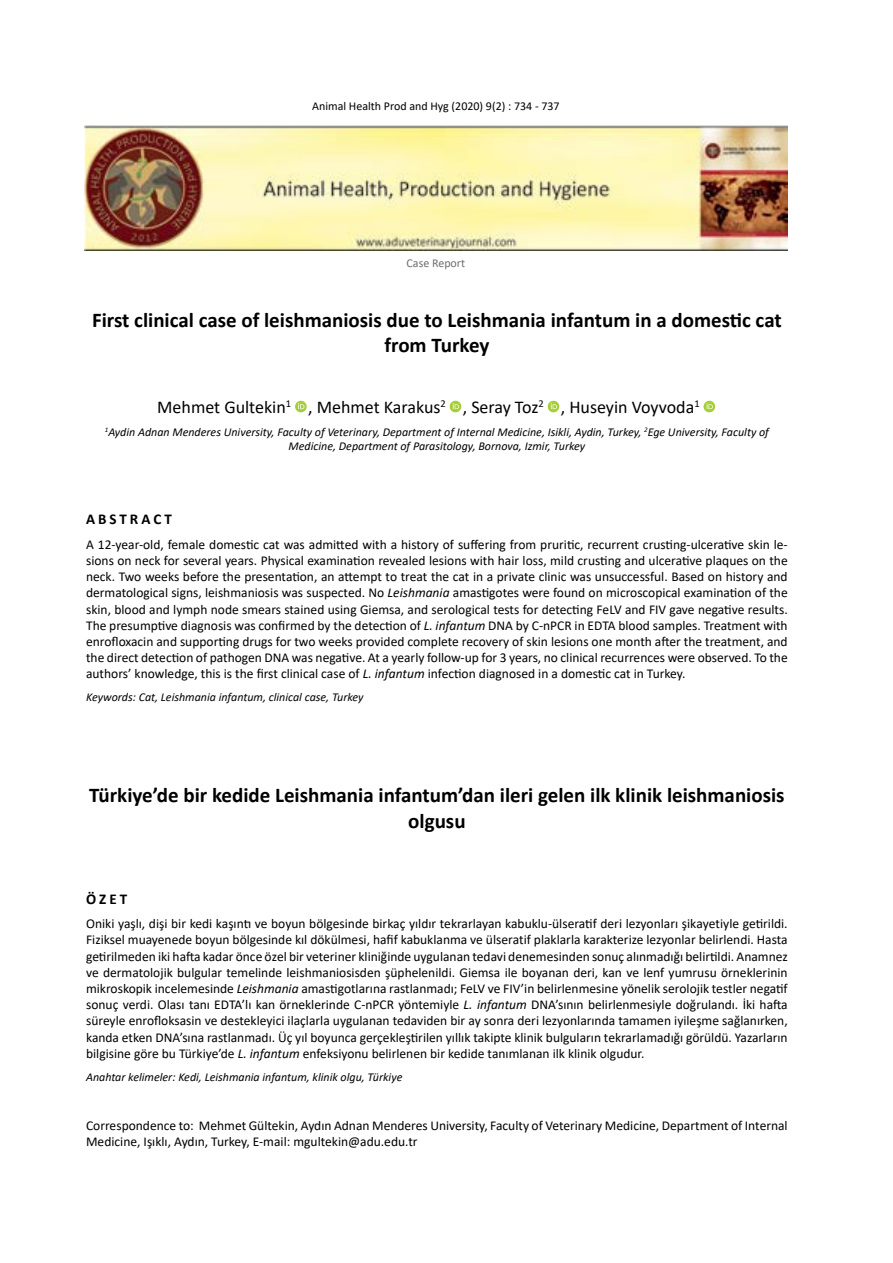
<style>
.page{position:relative;width:893px;height:1263px;background:#fff}
.page>*{position:absolute;margin:0;border:0;box-sizing:border-box;transform-origin:0 0}
.t1{font:700 21px/25.2px "Calibri";color:#000;text-align:center}
.t2{font:18px "Calibri";color:#000}
.t3{font:700 15px "Calibri";letter-spacing:.2em;color:#000}
.t4{font:13.5px/16.2px "Calibri";color:#000;text-align:justify}
.t5{font:italic 12px/14.4px "Calibri";color:#000;text-align:center}
.t6{font:12px "Calibri";color:#000}
.t7{font:12px "Calibri";color:#6d6e71}
.s1{font-style:italic}
</style>
<div class="page">
<svg style="left:295px;top:401px;width:12px;height:11px"></svg>
<svg style="left:450px;top:401px;width:11px;height:11px"></svg>
<svg style="left:548px;top:401px;width:11px;height:11px"></svg>
<svg style="left:703px;top:401px;width:12px;height:11px"></svg>
<img style="left:84px;top:126px;width:703px;height:124px">
<p class="t6" style="left:312px;top:98px;width:249px">Animal Health Prod and Hyg (2020) 9(2) : 734 - 737</p>
<p class="t7" style="left:407px;top:255px;width:60px">Case Report</p>
<h1 class="t1" style="left:92px;top:307px;width:691px">First clinical case of leishmaniosis due to Leishmania infantum in a domestic cat from Turkey</h1>
<h2 class="t2" style="left:157px;top:394px;width:544px">Mehmet Gultekin<sup>1</sup> , Mehmet Karakus<sup>2</sup> , Seray Toz<sup>2</sup> , Huseyin Voyvoda<sup>1</sup></h2>
<p class="t5" style="left:105px;top:424px;width:666px"><sup>1</sup>Aydin Adnan Menderes University, Faculty of Veterinary, Department of Internal Medicine, Isikli, Aydin, Turkey, <sup>2</sup>Ege University, Faculty of<br>Medicine, Department of Parasitology, Bornova, Izmir, Turkey</p>
<p class="t3" style="left:86px;top:508px;width:87px">ABSTRACT</p>
<p class="t4" style="left:86px;top:536px;width:703px">A 12-year-old, female domestic cat was admitted with a history of suffering from pruritic, recurrent crusting-ulcerative skin le&shy;sions on neck for several years. Physical examination revealed lesions with hair loss, mild crusting and ulcerative plaques on the neck. Two weeks before the presentation, an attempt to treat the cat in a private clinic was unsuccessful. Based on history and dermatological signs, leishmaniosis was suspected. No <span class="s1">Leishmania</span> amastigotes were found on microscopical examination of the skin, blood and lymph node smears stained using Giemsa, and serological tests for detecting FeLV and FIV gave negative results.<br>The presumptive diagnosis was confirmed by the detection of <span class="s1">L. infantum</span> DNA by C-nPCR in EDTA blood samples. Treatment with enrofloxacin and supporting drugs for two weeks provided complete recovery of skin lesions one month after the treatment, and the direct detection of pathogen DNA was negative. At a yearly follow-up for 3 years, no clinical recurrences were observed. To the authors’ knowledge, this is the first clinical case of <span class="s1">L. infantum</span> infection diagnosed in a domestic cat in Turkey.</p>
<p class="t5" style="left:86px;top:689px;width:279px">Keywords: Cat, Leishmania infantum, clinical case, Turkey</p>
<h1 class="t1" style="left:89px;top:782px;width:697px">Türkiye’de bir kedide Leishmania infantum’dan ileri gelen ilk klinik leishmaniosis olgusu</h1>
<p class="t3" style="left:86px;top:888px;width:43px">ÖZET</p>
<p class="t4" style="left:86px;top:915px;width:703px">Oniki yaşlı, dişi bir kedi kaşıntı ve boyun bölgesinde birkaç yıldır tekrarlayan kabuklu-ülseratif deri lezyonları şikayetiyle getirildi.<br>Fiziksel muayenede boyun bölgesinde kıl dökülmesi, hafif kabuklanma ve ülseratif plaklarla karakterize lezyonlar belirlendi. Hasta getirilmeden iki hafta kadar önce özel bir veteriner kliniğinde uygulanan tedavi denemesinden sonuç alınmadığı belirtildi. Anamnez ve dermatolojik bulgular temelinde leishmaniosisden şüphelenildi. Giemsa ile boyanan deri, kan ve lenf yumrusu örneklerinin mikroskopik incelemesinde <span class="s1">Leishmania</span> amastigotlarına rastlanmadı; FeLV ve FIV’in belirlenmesine yönelik serolojik testler negatif sonuç verdi. Olası tanı EDTA’lı kan örneklerinde C-nPCR yöntemiyle <span class="s1">L. infantum</span> DNA’sının belirlenmesiyle doğrulandı. İki hafta süreyle enrofloksasin ve destekleyici ilaçlarla uygulanan tedaviden bir ay sonra deri lezyonlarında tamamen iyileşme sağlanırken, kanda etken DNA’sına rastlanmadı. Üç yıl boyunca gerçekleştirilen yıllık takipte klinik bulguların tekrarlamadığı görüldü. Yazarların bilgisine göre bu Türkiye’de <span class="s1">L. infantum</span> enfeksiyonu belirlenen bir kedide tanımlanan ilk klinik olgudur.</p>
<p class="t5" style="left:86px;top:1069px;width:318px">Anahtar kelimeler: Kedi, Leishmania infantum, klinik olgu, Türkiye</p>
<p class="t4" style="left:86px;top:1117px;width:703px">Correspondence to: Mehmet Gültekin, Aydın Adnan Menderes University, Faculty of Veterinary Medicine, Department of Internal<br>Medicine, Işıklı, Aydın, Turkey, E-mail: mgultekin@adu.edu.tr</p>
</div>
